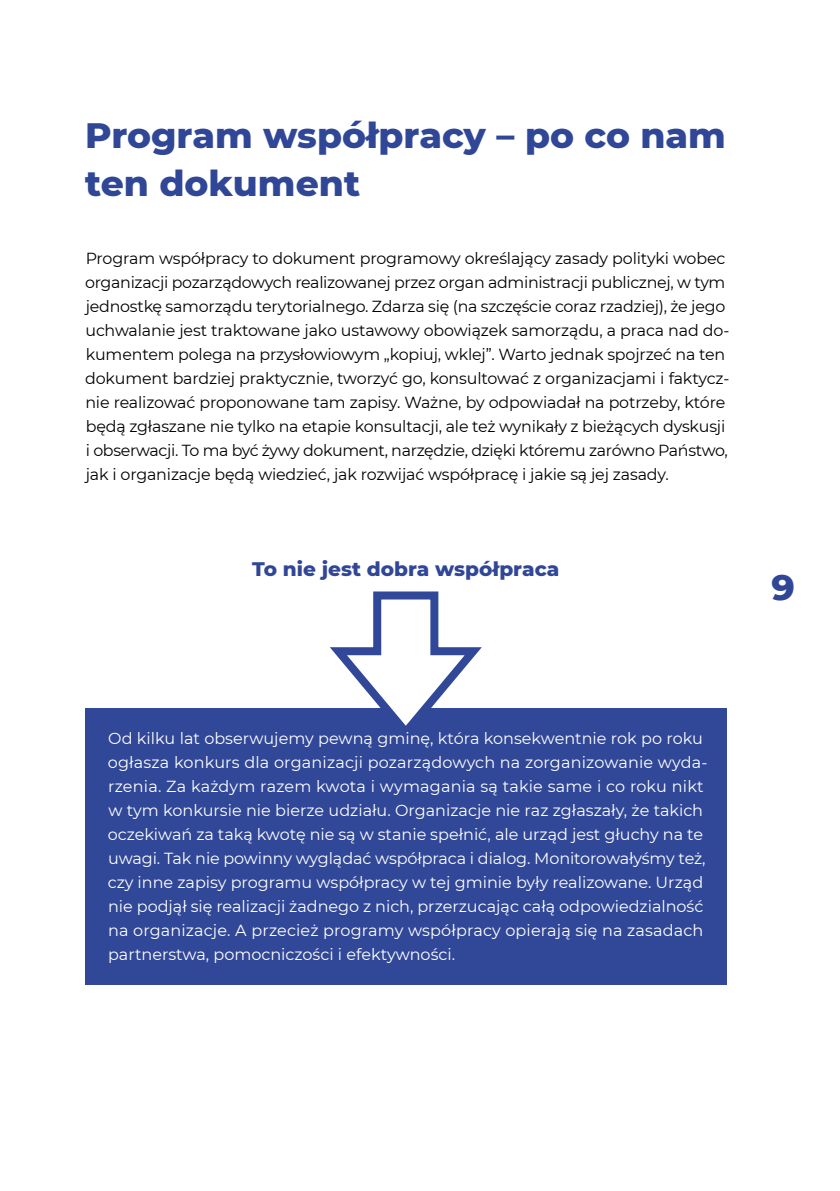
<style>
.page{position:relative;width:840px;height:1191px;background:#fff}
.page>*{position:absolute;margin:0;border:0;box-sizing:border-box;transform-origin:0 0}
.t1{font:800 36px/48px "Montserrat";color:#304697}
.t2{font:800 20px "Montserrat";color:#304697}
.t3{font:16px/24px "Montserrat";letter-spacing:-.01em;color:#000}
.t4{font:16px/24px "Montserrat";color:#fff}
</style>
<div class="page">
<div style="left:85px;top:708px;width:641px;height:276px;background:#314797"></div>
<svg style="left:330px;top:591px;width:152px;height:135px"></svg>
<h1 class="t1" style="left:85px;top:109px;width:642px">Program współpracy – po co nam ten dokument</h1>
<p class="t3" style="left:85px;top:246px;width:645px">Program współpracy to dokument programowy określający zasady polityki wobec organizacji pozarządowych realizowanej przez organ administracji publicznej, w tym jednostkę samorządu terytorialnego. Zdarza się (na szczęście coraz rzadziej), że jego uchwalanie jest traktowane jako ustawowy obowiązek samorządu, a praca nad do&shy;kumentem polega na przysłowiowym „kopiuj, wklej”. Warto jednak spojrzeć na ten dokument bardziej praktycznie, tworzyć go, konsultować z organizacjami i faktycz&shy;nie realizować proponowane tam zapisy. Ważne, by odpowiadał na potrzeby, które będą zgłaszane nie tylko na etapie konsultacji, ale też wynikały z bieżących dyskusji i obserwacji. To ma być żywy dokument, narzędzie, dzięki któremu zarówno Państwo, jak i organizacje będą wiedzieć, jak rozwijać współpracę i jakie są jej zasady.</p>
<p class="t2" style="left:252px;top:554px;width:308px">To nie jest dobra współpraca</p>
<h1 class="t1" style="left:771px;top:561px;width:25px">9</h1>
<p class="t4" style="left:108px;top:726px;width:601px">Od kilku lat obserwujemy pewną gminę, która konsekwentnie rok po roku ogłasza konkurs dla organizacji pozarządowych na zorganizowanie wyda&shy;rzenia. Za każdym razem kwota i wymagania są takie same i co roku nikt w tym konkursie nie bierze udziału. Organizacje nie raz zgłaszały, że takich oczekiwań za taką kwotę nie są w stanie spełnić, ale urząd jest głuchy na te uwagi. Tak nie powinny wyglądać współpraca i dialog. Monitorowałyśmy też, czy inne zapisy programu współpracy w tej gminie były realizowane. Urząd nie podjął się realizacji żadnego z nich, przerzucając całą odpowiedzialność na organizacje. A przecież programy współpracy opierają się na zasadach partnerstwa, pomocniczości i efektywności.</p>
</div>
